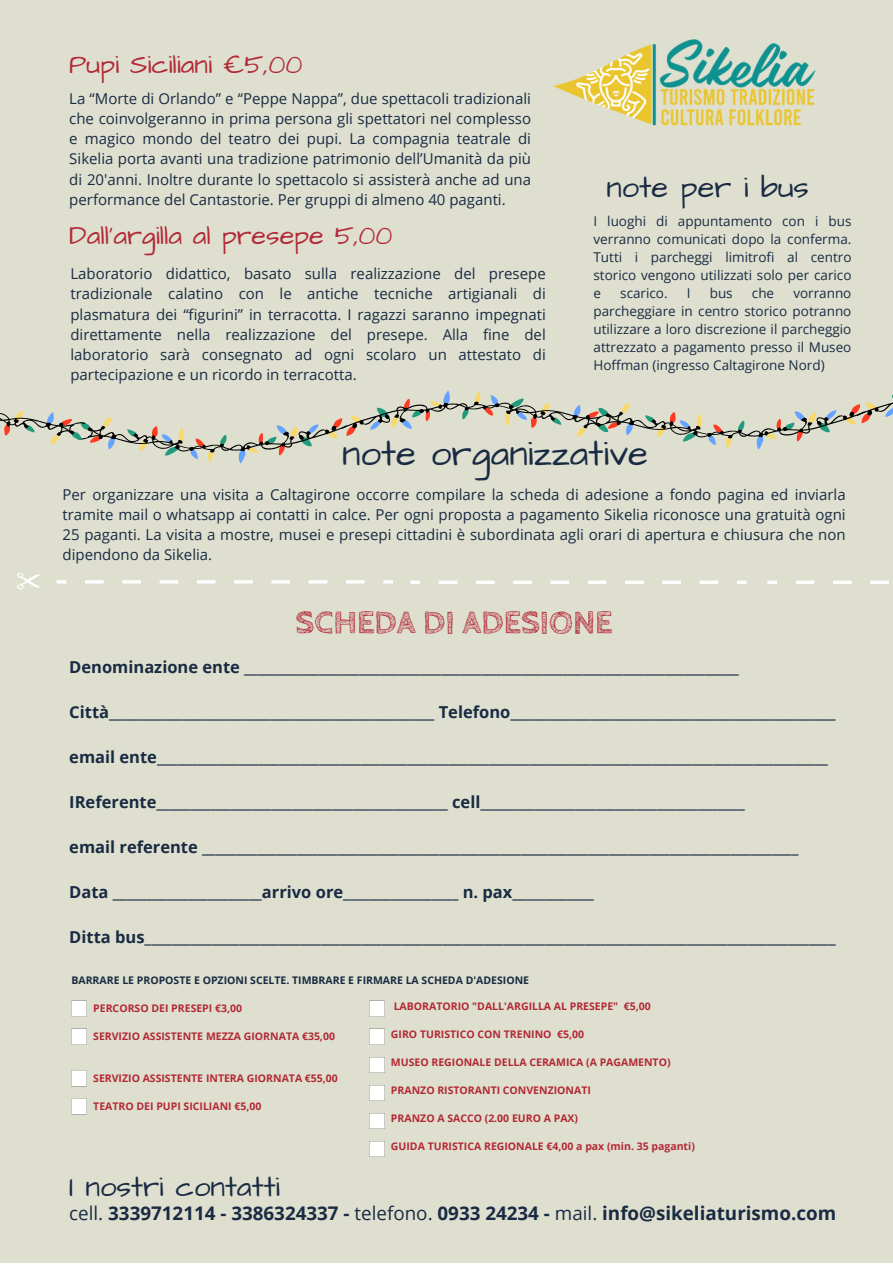
<style>
.page{position:relative;width:893px;height:1264px;background:#fff}
.page>*{position:absolute;margin:0;border:0;box-sizing:border-box;transform-origin:0 0}
.t1{font:36.75px "Architects Daughter";color:#192b43}
.t2{font:700 33.6px "Cabin Sketch";color:#b22936}
.t3{font:30.75px "Architects Daughter";color:#192b43}
.t4{font:29.25px "Architects Daughter";color:#192b43}
.t5{font:27px "Architects Daughter";color:#b22936}
.t6{font:700 18.75px "Open Sans";color:#192b43}
.t7{font:700 16.5px "Open Sans";color:#192b43}
.t8{font:15px/20.2px "Open Sans";color:#192b43;text-align:justify}
.t9{font:13.5px/18px "Open Sans";color:#192b43;text-align:justify}
.t10{font:700 10.5px "Open Sans";color:#b22936}
.t11{font:700 10.5px "Open Sans";color:#192b43}
.s1{font-weight:400}
</style>
<div class="page">
<div style="left:0;top:0;width:892px;height:1262px;background:#dfdfcf"></div>
<svg style="left:0;top:390px;width:892px;height:73px"></svg>
<svg style="left:71px;top:1000px;width:16px;height:16px"></svg>
<svg style="left:71px;top:1028px;width:16px;height:16px"></svg>
<svg style="left:71px;top:1070px;width:16px;height:16px"></svg>
<svg style="left:71px;top:1098px;width:16px;height:16px"></svg>
<svg style="left:369px;top:1000px;width:16px;height:16px"></svg>
<svg style="left:369px;top:1028px;width:16px;height:16px"></svg>
<svg style="left:369px;top:1057px;width:16px;height:15px"></svg>
<svg style="left:17px;top:572px;width:23px;height:17px"></svg>
<svg style="left:57px;top:580px;width:336px;height:3px"></svg>
<svg style="left:410px;top:580px;width:336px;height:4px"></svg>
<svg style="left:767px;top:580px;width:122px;height:4px"></svg>
<img style="left:553px;top:39px;width:263px;height:87px">
<svg style="left:369px;top:1085px;width:16px;height:15px"></svg>
<svg style="left:369px;top:1113px;width:16px;height:15px"></svg>
<svg style="left:369px;top:1141px;width:16px;height:15px"></svg>
<p class="t5" style="left:69px;top:46px;width:234px">Pupi Siciliani €5,00</p>
<p class="t8" style="left:69px;top:88px;width:463px">La “Morte di Orlando” e “Peppe Nappa”, due spettacoli tradizionali che coinvolgeranno in prima persona gli spettatori nel complesso e magico mondo del teatro dei pupi. La compagnia teatrale di Sikelia porta avanti una tradizione patrimonio dell’Umanità da più di 20'anni. Inoltre durante lo spettacolo si assisterà anche ad una performance del Cantastorie. Per gruppi di almeno 40 paganti.</p>
<p class="t5" style="left:69px;top:217px;width:325px">Dall'argilla al presepe 5,00</p>
<p class="t8" style="left:70px;top:263px;width:477px">Laboratorio didattico, basato sulla realizzazione del presepe tradizionale calatino con le antiche tecniche artigianali di plasmatura dei “figurini” in terracotta. I ragazzi saranno impegnati direttamente nella realizzazione del presepe. Alla fine del laboratorio sarà consegnato ad ogni scolaro un attestato di partecipazione e un ricordo in terracotta.</p>
<p class="t3" style="left:606px;top:166px;width:204px">note per i bus</p>
<p class="t9" style="left:593px;top:212px;width:259px">I luoghi di appuntamento con i bus verranno comunicati dopo la conferma.<br>Tutti i parcheggi limitrofi al centro storico vengono utilizzati solo per carico e</p>
<p class="t9" style="left:620px;top:284px;width:49px">scarico.</p>
<p class="t9" style="left:686px;top:284px;width:5px">I</p>
<p class="t9" style="left:709px;top:284px;width:24px">bus</p>
<p class="t9" style="left:751px;top:284px;width:24px">che</p>
<p class="t9" style="left:593px;top:284px;width:259px;text-indent:200px">vorranno parcheggiare in centro storico potranno utilizzare a loro discrezione il parcheggio attrezzato a pagamento presso il Museo Hoffman (ingresso Caltagirone Nord)</p>
<p class="t1" style="left:342px;top:429px;width:307px">note organizzative</p>
<p class="t8" style="left:62px;top:483px;width:784px">Per organizzare una visita a Caltagirone occorre compilare la scheda di adesione a fondo pagina ed inviarla tramite mail o whatsapp ai contatti in calce. Per ogni proposta a pagamento Sikelia riconosce una gratuità ogni 25 paganti. La visita a mostre, musei e presepi cittadini è subordinata agli orari di apertura e chiusura che non dipendono da Sikelia.</p>
<p class="t2" style="left:295px;top:603px;width:318px">SCHEDA DI ADESIONE</p>
<p class="t7" style="left:69px;top:655px;width:671px">Denominazione ente _________________________________________________________________________</p>
<p class="t7" style="left:69px;top:700px;width:767px">Città________________________________________________ Telefono________________________________________________</p>
<p class="t7" style="left:69px;top:745px;width:760px">email ente___________________________________________________________________________________________________</p>
<p class="t7" style="left:69px;top:790px;width:677px">IReferente___________________________________________ cell_______________________________________</p>
<p class="t7" style="left:69px;top:835px;width:730px">email referente ________________________________________________________________________________________</p>
<p class="t7" style="left:69px;top:880px;width:526px">Data ______________________arrivo ore_________________ n. pax____________</p>
<p class="t7" style="left:69px;top:925px;width:768px">Ditta bus______________________________________________________________________________________________________</p>
<p class="t11" style="left:71px;top:972px;width:459px">BARRARE LE PROPOSTE E OPZIONI SCELTE. TIMBRARE E FIRMARE LA SCHEDA D'ADESIONE</p>
<p class="t10" style="left:93px;top:1000px;width:150px">PERCORSO DEI PRESEPI €3,00</p>
<p class="t10" style="left:93px;top:1028px;width:243px">SERVIZIO ASSISTENTE MEZZA GIORNATA €35,00</p>
<p class="t10" style="left:93px;top:1070px;width:246px">SERVIZIO ASSISTENTE INTERA GIORNATA €55,00</p>
<p class="t10" style="left:93px;top:1098px;width:170px">TEATRO DEI PUPI SICILIANI €5,00</p>
<p class="t10" style="left:393px;top:999px;width:259px">LABORATORIO "DALL'ARGILLA AL PRESEPE" €5,00</p>
<p class="t10" style="left:391px;top:1027px;width:195px">GIRO TURISTICO CON TRENINO €5,00</p>
<p class="t10" style="left:391px;top:1055px;width:281px">MUSEO REGIONALE DELLA CERAMICA (A PAGAMENTO)</p>
<p class="t10" style="left:391px;top:1083px;width:201px">PRANZO RISTORANTI CONVENZIONATI</p>
<p class="t10" style="left:391px;top:1111px;width:189px">PRANZO A SACCO (2.00 EURO A PAX)</p>
<p class="t10" style="left:391px;top:1139px;width:305px">GUIDA TURISTICA REGIONALE €4,00 a pax (min. 35 paganti)</p>
<p class="t4" style="left:69px;top:1167px;width:212px">I nostri contatti</p>
<p class="t6" style="left:69px;top:1200px;width:768px"><span class="s1">cell.</span> 3339712114 - 3386324337 - <span class="s1">telefono.</span> 0933 24234 - <span class="s1">mail.</span> info@sikeliaturismo.com</p>
</div>
